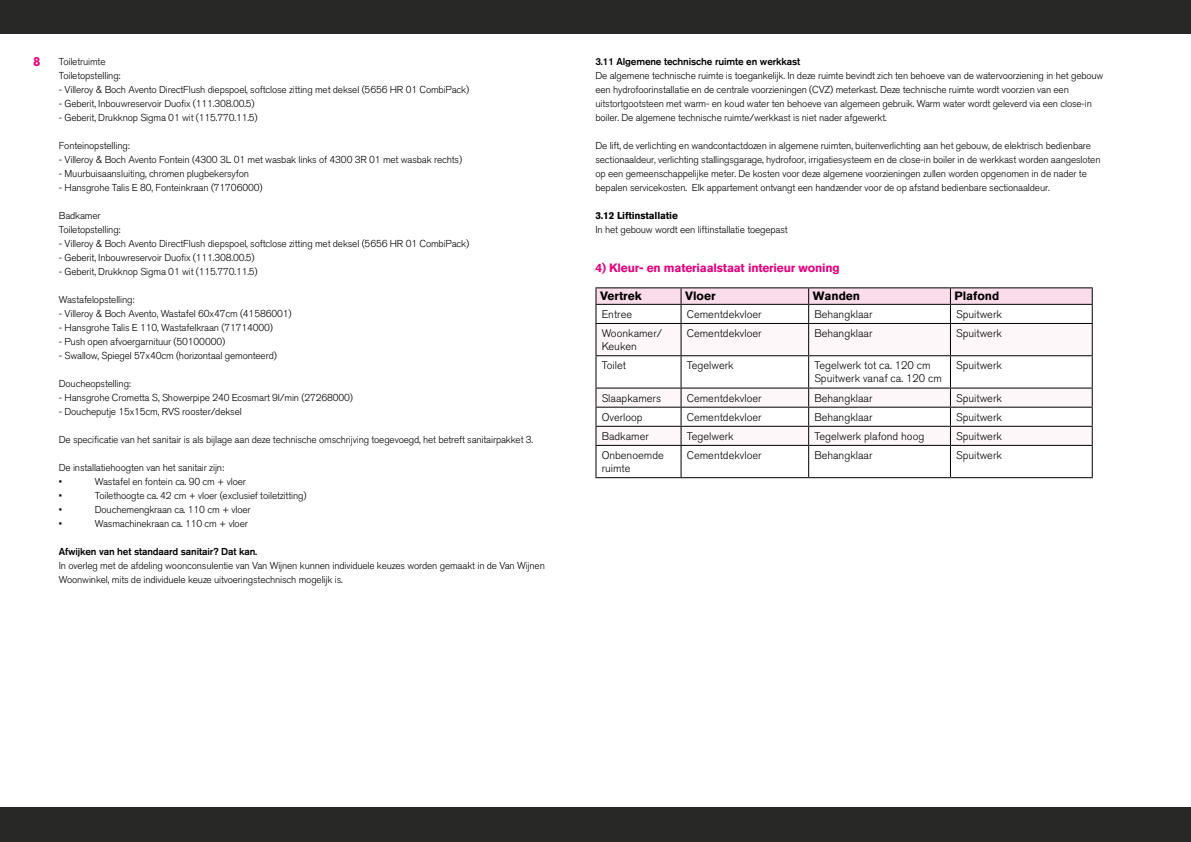
<style>
.page{position:relative;width:1191px;height:842px;background:#fff}
.page>*{position:absolute;margin:0;border:0;box-sizing:border-box;transform-origin:0 0}
.t1{font:700 13px "Akzidenz Grotesk BQ";color:#e6007d}
.t2{font:700 12px "Akzidenz Grotesk BQ";letter-spacing:-.015em;color:#e6007d}
.t3{font:700 12px "Akzidenz Grotesk BQ";color:#000}
.t4{font:300 11px/13.2px "Akzidenz Grotesk BQ";color:#000}
.t5{font:300 10px/14px "Akzidenz Grotesk BQ";letter-spacing:-.015em;color:#000}
.t6{font:500 10px "Akzidenz Grotesk BQ";letter-spacing:-.015em;color:#000}
.t7{font:700 10px "Akzidenz Grotesk BQ";letter-spacing:-.015em;color:#000}
</style>
<div class="page">
<svg style="left:596px;top:324px;width:495px;height:64px"></svg>
<hr style="left:595px;top:287px;width:86px;height:1px;background:#000">
<hr style="left:681px;top:287px;width:127px;height:1px;background:#000">
<hr style="left:808px;top:287px;width:142px;height:1px;background:#000">
<hr style="left:950px;top:287px;width:142px;height:1px;background:#000">
<svg style="left:595px;top:288px;width:497px;height:35px"></svg>
<hr style="left:595px;top:323px;width:86px;height:1px;background:#000">
<hr style="left:595px;top:324px;width:1px;height:31px;background:#000">
<hr style="left:681px;top:323px;width:127px;height:1px;background:#000">
<hr style="left:680px;top:324px;width:1px;height:31px;background:#000">
<hr style="left:808px;top:323px;width:142px;height:1px;background:#000">
<hr style="left:808px;top:324px;width:1px;height:31px;background:#000">
<hr style="left:950px;top:323px;width:142px;height:1px;background:#000">
<hr style="left:950px;top:324px;width:1px;height:31px;background:#000">
<hr style="left:1091px;top:324px;width:1px;height:31px;background:#000">
<hr style="left:595px;top:355px;width:86px;height:1px;background:#000">
<hr style="left:595px;top:356px;width:1px;height:32px;background:#000">
<hr style="left:681px;top:355px;width:127px;height:1px;background:#000">
<hr style="left:680px;top:356px;width:1px;height:32px;background:#000">
<hr style="left:808px;top:355px;width:142px;height:1px;background:#000">
<hr style="left:808px;top:356px;width:1px;height:32px;background:#000">
<hr style="left:950px;top:355px;width:142px;height:1px;background:#000">
<hr style="left:950px;top:356px;width:1px;height:32px;background:#000">
<hr style="left:1091px;top:356px;width:1px;height:32px;background:#000">
<hr style="left:595px;top:388px;width:86px;height:1px;background:#000">
<hr style="left:681px;top:388px;width:127px;height:1px;background:#000">
<hr style="left:808px;top:388px;width:142px;height:1px;background:#000">
<hr style="left:950px;top:388px;width:142px;height:1px;background:#000">
<svg style="left:595px;top:389px;width:497px;height:88px"></svg>
<hr style="left:595px;top:445px;width:86px;height:1px;background:#000">
<hr style="left:595px;top:446px;width:1px;height:31px;background:#000">
<hr style="left:681px;top:445px;width:127px;height:1px;background:#000">
<hr style="left:680px;top:446px;width:1px;height:31px;background:#000">
<hr style="left:808px;top:445px;width:142px;height:1px;background:#000">
<hr style="left:808px;top:446px;width:1px;height:31px;background:#000">
<hr style="left:950px;top:445px;width:142px;height:1px;background:#000">
<hr style="left:950px;top:446px;width:1px;height:31px;background:#000">
<hr style="left:1091px;top:446px;width:1px;height:31px;background:#000">
<hr style="left:595px;top:477px;width:86px;height:1px;background:#000">
<hr style="left:681px;top:477px;width:127px;height:1px;background:#000">
<hr style="left:808px;top:477px;width:142px;height:1px;background:#000">
<hr style="left:950px;top:477px;width:142px;height:1px;background:#000">
<div style="left:0;top:0;width:1191px;height:33px;background:#282827"></div>
<div style="left:0;top:808px;width:1191px;height:34px;background:#282827"></div>
<h1 class="t1" style="left:33px;top:54px;width:9px">8</h1>
<p class="t5" style="left:59px;top:55px;width:63px">Toiletruimte<br>Toiletopstelling:</p>
<p class="t5" style="left:59px;top:83px;width:412px">- Villeroy &amp; Boch Avento DirectFlush diepspoel, softclose zitting met deksel (5656 HR 01 CombiPack)</p>
<p class="t5" style="left:59px;top:97px;width:197px">- Geberit, Inbouwreservoir Duofix (111.308.00.5)</p>
<p class="t5" style="left:59px;top:111px;width:200px">- Geberit, Drukknop Sigma 01 wit (115.770.11.5)</p>
<p class="t5" style="left:59px;top:139px;width:72px">Fonteinopstelling:</p>
<p class="t5" style="left:59px;top:153px;width:405px">- Villeroy &amp; Boch Avento Fontein (4300 3L 01 met wasbak links of 4300 3R 01 met wasbak rechts)</p>
<p class="t5" style="left:59px;top:167px;width:192px">- Muurbuisaansluiting, chromen plugbekersyfon</p>
<p class="t5" style="left:59px;top:181px;width:205px">- Hansgrohe Talis E 80, Fonteinkraan (71706000)</p>
<p class="t5" style="left:59px;top:209px;width:63px">Badkamer<br>Toiletopstelling:</p>
<p class="t5" style="left:59px;top:237px;width:412px">- Villeroy &amp; Boch Avento DirectFlush diepspoel, softclose zitting met deksel (5656 HR 01 CombiPack)</p>
<p class="t5" style="left:59px;top:251px;width:197px">- Geberit, Inbouwreservoir Duofix (111.308.00.5)</p>
<p class="t5" style="left:59px;top:265px;width:200px">- Geberit, Drukknop Sigma 01 wit (115.770.11.5)</p>
<p class="t5" style="left:59px;top:293px;width:77px">Wastafelopstelling:</p>
<p class="t5" style="left:59px;top:307px;width:234px">- Villeroy &amp; Boch Avento, Wastafel 60x47cm (41586001)</p>
<p class="t5" style="left:59px;top:321px;width:216px">- Hansgrohe Talis E 110, Wastafelkraan (71714000)</p>
<p class="t5" style="left:59px;top:335px;width:168px">- Push open afvoergarnituur (50100000)</p>
<p class="t5" style="left:59px;top:349px;width:219px">- Swallow, Spiegel 57x40cm (horizontaal gemonteerd)</p>
<p class="t5" style="left:59px;top:377px;width:74px">Doucheopstelling:</p>
<p class="t5" style="left:59px;top:391px;width:296px">- Hansgrohe Crometta S, Showerpipe 240 Ecosmart 9l/min (27268000)</p>
<p class="t5" style="left:59px;top:405px;width:184px">- Doucheputje 15x15cm, RVS rooster/deksel</p>
<p class="t5" style="left:59px;top:433px;width:476px">De specificatie van het sanitair is als bijlage aan deze technische omschrijving toegevoegd, het betreft sanitairpakket 3.</p>
<p class="t5" style="left:59px;top:461px;width:167px">De installatiehoogten van het sanitair zijn: •</p>
<p class="t5" style="left:95px;top:475px;width:153px">Wastafel en fontein ca. 90 cm + vloer</p>
<p class="t5" style="left:59px;top:489px;width:5px">•</p>
<p class="t5" style="left:95px;top:489px;width:213px">Toilethoogte ca. 42 cm + vloer (exclusief toiletzitting)</p>
<p class="t5" style="left:59px;top:503px;width:5px">•</p>
<p class="t5" style="left:95px;top:503px;width:157px">Douchemengkraan ca. 110 cm + vloer</p>
<p class="t5" style="left:59px;top:517px;width:5px">•</p>
<p class="t5" style="left:95px;top:517px;width:154px">Wasmachinekraan ca. 110 cm + vloer</p>
<p class="t6" style="left:59px;top:546px;width:200px">Afwijken van het standaard sanitair? Dat kan.</p>
<p class="t5" style="left:59px;top:559px;width:487px">In overleg met de afdeling woonconsulentie van Van Wijnen kunnen individuele keuzes worden gemaakt in de Van Wijnen<br>Woonwinkel, mits de individuele keuze uitvoeringstechnisch mogelijk is.</p>
<p class="t6" style="left:595px;top:56px;width:206px">3.11 Algemene technische ruimte en werkkast</p>
<p class="t5" style="left:595px;top:69px;width:509px">De algemene technische ruimte is toegankelijk. In deze ruimte bevindt zich ten behoeve van de watervoorziening in het gebouw een hydrofoorinstallatie en de centrale voorzieningen (CVZ) meterkast. Deze technische ruimte wordt voorzien van een uitstortgootsteen met warm- en koud water ten behoeve van algemeen gebruik. Warm water wordt geleverd via een close-in boiler. De algemene technische ruimte/werkkast is niet nader afgewerkt.</p>
<p class="t5" style="left:595px;top:139px;width:506px">De lift, de verlichting en wandcontactdozen in algemene ruimten, buitenverlichting aan het gebouw, de elektrisch bedienbare sectionaaldeur, verlichting stallingsgarage, hydrofoor, irrigatiesysteem en de close-in boiler in de werkkast worden aangesloten op een gemeenschappelijke meter. De kosten voor deze algemene voorzieningen zullen worden opgenomen in de nader te bepalen servicekosten. Elk appartement ontvangt een handzender voor de op afstand bedienbare sectionaaldeur.</p>
<p class="t7" style="left:595px;top:210px;width:84px">3.12 Liftinstallatie</p>
<p class="t5" style="left:595px;top:223px;width:194px">In het gebouw wordt een liftinstallatie toegepast</p>
<p class="t2" style="left:595px;top:261px;width:246px">4) Kleur- en materiaalstaat interieur woning</p>
<p class="t3" style="left:600px;top:289px;width:43px">Vertrek</p>
<p class="t3" style="left:685px;top:289px;width:32px">Vloer</p>
<p class="t3" style="left:812px;top:289px;width:49px">Wanden</p>
<p class="t3" style="left:954px;top:289px;width:47px">Plafond</p>
<p class="t4" style="left:601px;top:308px;width:32px">Entree</p>
<p class="t4" style="left:686px;top:308px;width:76px">Cementdekvloer</p>
<p class="t4" style="left:814px;top:308px;width:60px">Behangklaar</p>
<p class="t4" style="left:956px;top:308px;width:47px">Spuitwerk</p>
<p class="t4" style="left:601px;top:327px;width:62px">Woonkamer/<br>Keuken</p>
<p class="t4" style="left:686px;top:327px;width:76px">Cementdekvloer</p>
<p class="t4" style="left:814px;top:327px;width:60px">Behangklaar</p>
<p class="t4" style="left:956px;top:327px;width:47px">Spuitwerk</p>
<p class="t4" style="left:601px;top:359px;width:26px">Toilet</p>
<p class="t4" style="left:686px;top:359px;width:49px">Tegelwerk</p>
<p class="t4" style="left:814px;top:359px;width:129px">Tegelwerk tot ca. 120 cm<br>Spuitwerk vanaf ca. 120 cm</p>
<p class="t4" style="left:956px;top:359px;width:47px">Spuitwerk</p>
<p class="t4" style="left:601px;top:391px;width:61px">Slaapkamers</p>
<p class="t4" style="left:686px;top:391px;width:76px">Cementdekvloer</p>
<p class="t4" style="left:814px;top:391px;width:60px">Behangklaar</p>
<p class="t4" style="left:956px;top:391px;width:47px">Spuitwerk</p>
<p class="t4" style="left:601px;top:410px;width:43px">Overloop</p>
<p class="t4" style="left:686px;top:410px;width:76px">Cementdekvloer</p>
<p class="t4" style="left:814px;top:410px;width:60px">Behangklaar</p>
<p class="t4" style="left:956px;top:410px;width:47px">Spuitwerk</p>
<p class="t4" style="left:601px;top:429px;width:49px">Badkamer</p>
<p class="t4" style="left:686px;top:429px;width:49px">Tegelwerk</p>
<p class="t4" style="left:814px;top:429px;width:112px">Tegelwerk plafond hoog</p>
<p class="t4" style="left:956px;top:429px;width:47px">Spuitwerk</p>
<p class="t4" style="left:601px;top:449px;width:64px">Onbenoemde ruimte</p>
<p class="t4" style="left:686px;top:449px;width:76px">Cementdekvloer</p>
<p class="t4" style="left:814px;top:449px;width:60px">Behangklaar</p>
<p class="t4" style="left:956px;top:449px;width:47px">Spuitwerk</p>
</div>
